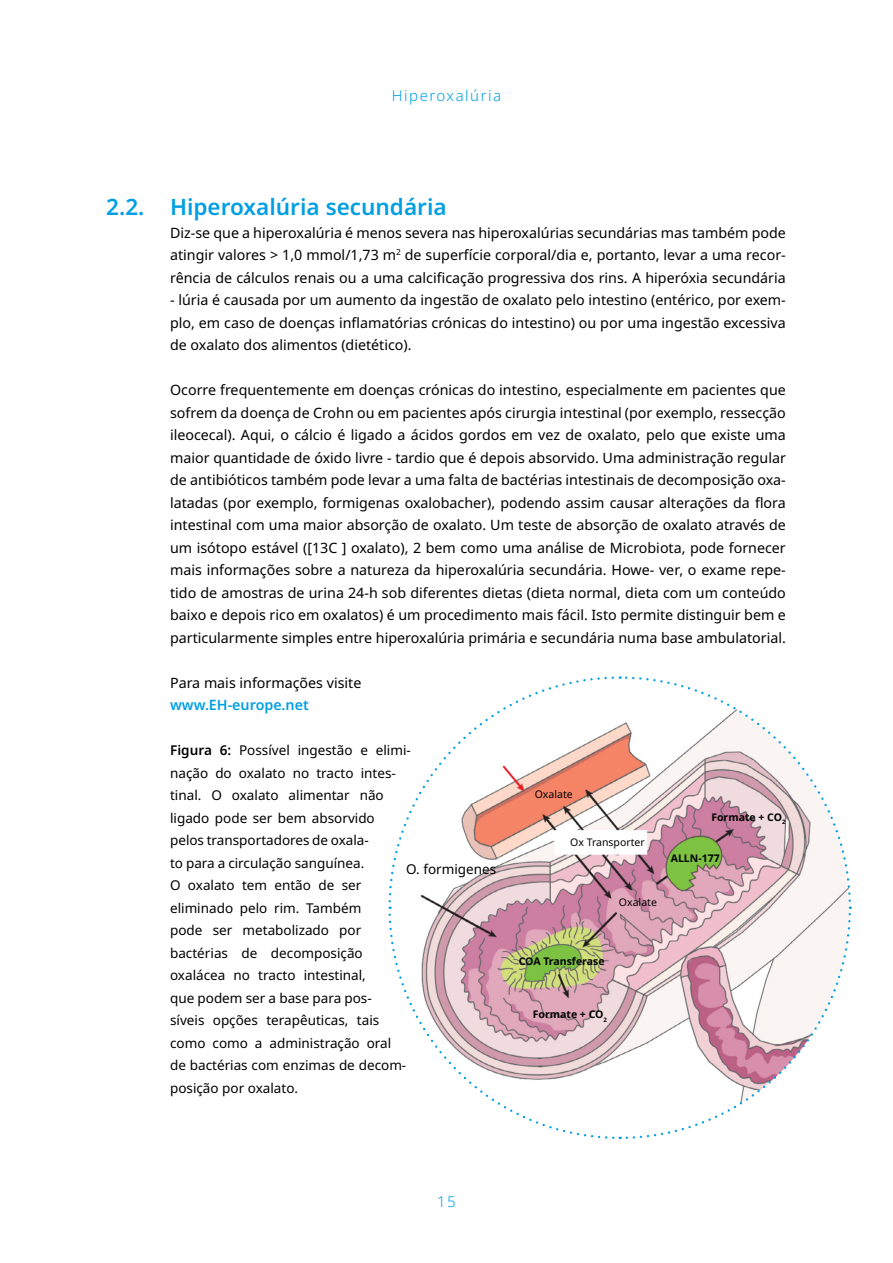
<style>
.page{position:relative;width:893px;height:1263px;background:#fff}
.page>*{position:absolute;margin:0;border:0;box-sizing:border-box;transform-origin:0 0}
.t1{font:600 22.5px "Noto Sans";color:#009fe3}
.t2{font:300 15px "Noto Sans";letter-spacing:.1em;color:#009fe3}
.t3{font:14.25px/22.5px "Noto Sans";color:#000;text-align:justify}
.t4{font:600 14.25px "Noto Sans";color:#009fe3}
.t5{font:13.5px/22.5px "Noto Sans";color:#000}
.t6{font:700 10.5px "Noto Sans";color:#000}
.t7{font:10.5px "Noto Sans";color:#000}
.s1{font-weight:600}
</style>
<div class="page">
<img style="left:391px;top:725px;width:459px;height:332px">
<svg style="left:624px;top:909px;width:227px;height:230px"></svg>
<svg style="left:621px;top:676px;width:230px;height:227px"></svg>
<svg style="left:388px;top:676px;width:227px;height:231px"></svg>
<svg style="left:388px;top:912px;width:231px;height:227px"></svg>
<p class="t2" style="left:392px;top:85px;width:111px">Hiperoxalúria</p>
<h1 class="t1" style="left:106px;top:191px;width:342px">2.2. Hiperoxalúria secundária</h1>
<p class="t3" style="left:170px;top:221px;width:617px">Diz-se que a hiperoxalúria é menos severa nas hiperoxalúrias secundárias mas também pode atingir valores &gt; 1,0 mmol/1,73 m<sup>2</sup> de superfície corporal/dia e, portanto, levar a uma recor&shy;rência de cálculos renais ou a uma calcificação progressiva dos rins. A hiperóxia secundária</p>
<p class="t3" style="left:170px;top:289px;width:617px">- lúria é causada por um aumento da ingestão de oxalato pelo intestino (entérico, por exem&shy;plo, em caso de doenças inflamatórias crónicas do intestino) ou por uma ingestão excessiva de oxalato dos alimentos (dietético).</p>
<p class="t3" style="left:170px;top:379px;width:617px">Ocorre frequentemente em doenças crónicas do intestino, especialmente em pacientes que sofrem da doença de Crohn ou em pacientes após cirurgia intestinal (por exemplo, ressecção ileocecal). Aqui, o cálcio é ligado a ácidos gordos em vez de oxalato, pelo que existe uma maior quantidade de óxido livre - tardio que é depois absorvido. Uma administração regular de antibióticos também pode levar a uma falta de bactérias intestinais de decomposição oxa&shy;latadas (por exemplo, formigenas oxalobacher), podendo assim causar alterações da flora intestinal com uma maior absorção de oxalato. Um teste de absorção de oxalato através de um isótopo estável ([13C ] oxalato), 2 bem como uma análise de Microbiota, pode fornecer mais informações sobre a natureza da hiperoxalúria secundária. Howe- ver, o exame repe&shy;tido de amostras de urina 24-h sob diferentes dietas (dieta normal, dieta com um conteúdo baixo e depois rico em oxalatos) é um procedimento mais fácil. Isto permite distinguir bem e particularmente simples entre hiperoxalúria primária e secundária numa base ambulatorial.</p>
<p class="t3" style="left:170px;top:672px;width:193px">Para mais informações visite</p>
<p class="t4" style="left:170px;top:695px;width:140px">www.EH-europe.net</p>
<p class="t5" style="left:170px;top:739px;width:242px"><span class="s1">Figura 6:</span> Possível ingestão e elimi&shy;nação do oxalato no tracto intes&shy;tinal. O oxalato alimentar não ligado pode ser bem absorvido pelos transportadores de oxala-<br>to para a circulação sanguínea.<br>O oxalato tem então de ser eliminado pelo rim. Também<br>pode ser metabolizado por bactérias de decomposição oxalácea no tracto intestinal,<br>que podem ser a base para pos-<br>síveis opções terapêuticas, tais como como a administração oral<br>de bactérias com enzimas de decom&shy;posição por oxalato.</p>
<p class="t7" style="left:535px;top:787px;width:39px">Oxalate</p>
<p class="t6" style="left:711px;top:810px;width:76px">Formate + CO<sub>2</sub></p>
<p class="t7" style="left:570px;top:835px;width:76px">Ox Transporter</p>
<p class="t6" style="left:671px;top:851px;width:51px">ALLN-177</p>
<p class="t5" style="left:406px;top:858px;width:91px">O. formigenes</p>
<p class="t7" style="left:619px;top:895px;width:39px">Oxalate</p>
<p class="t6" style="left:519px;top:953px;width:87px">COA Transferase</p>
<p class="t6" style="left:533px;top:1007px;width:76px">Formate + CO<sub>2</sub></p>
<p class="t2" style="left:437px;top:1191px;width:20px">15</p>
</div>
